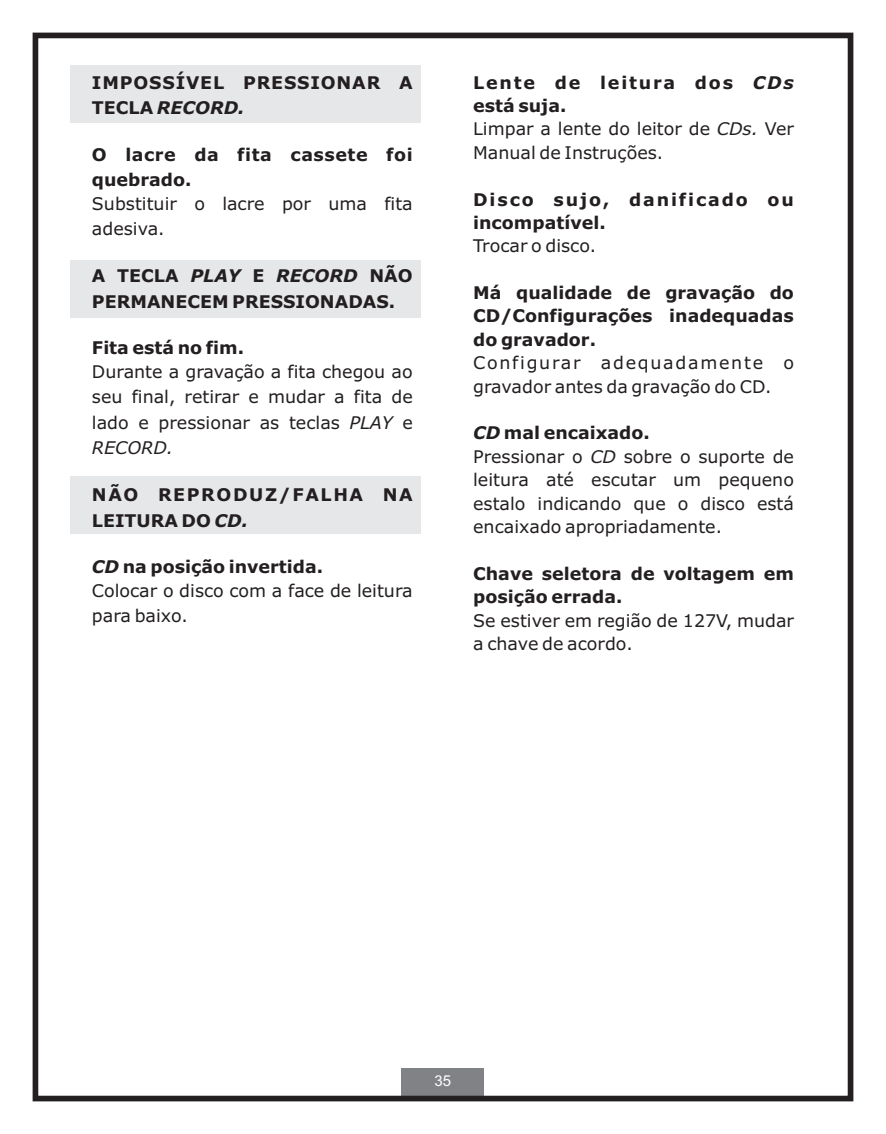
<style>
.page{position:relative;width:886px;height:1134px;background:#fff}
.page>*{position:absolute;margin:0;border:0;box-sizing:border-box;transform-origin:0 0}
.t1{font:17.5px/23.5px "Verdana";color:#231f20}
.t2{font:700 17.5px/23.5px "Verdana";color:#231f20}
.t3{font:17.5px/23.5px "Verdana";letter-spacing:.04em;color:#231f20}
.t4{font:700 17.5px/23.5px "Verdana";letter-spacing:.105em;color:#231f20}
.t5{font:700 17.5px/25.5px "Verdana";letter-spacing:.045em;color:#231f20}
.t6{font:700 17.5px/25.5px "Verdana";letter-spacing:.03em;color:#231f20}
.t7{font:700 17.5px/25.5px "Verdana";letter-spacing:.09em;color:#231f20}
.t8{font:15px "Arial";color:#fff}
.s1{font-style:italic}
.s2{font-weight:700;font-style:italic}
.s3{font-weight:700}
</style>
<div class="page">
<div style="left:71px;top:476px;width:350px;height:58px;background:#e6e7e9"></div>
<div style="left:71px;top:260px;width:350px;height:58px;background:#e6e7e9"></div>
<div style="left:71px;top:65px;width:350px;height:58px;background:#e6e7e9"></div>
<div style="left:402px;top:1068px;width:82px;height:30px;background:#808285"></div>
<div style="left:33px;top:33px;width:820px;height:1068px;border:6px solid #231f20"></div>
<p class="t5" style="left:92px;top:71px;width:322px">IMPOSSÍVEL PRESSIONAR A<br>TECLA <span class="s1">RECORD.</span></p>
<p class="t6" style="left:92px;top:143px;width:322px">O lacre da fita cassete foi quebrado.</p>
<p class="t1" style="left:92px;top:192px;width:322px;line-height:25.5px">Substituir o lacre por uma fita adesiva.</p>
<p class="t2" style="left:92px;top:264px;width:322px;line-height:25.5px">A TECLA <span class="s1">PLAY</span> E <span class="s1">RECORD</span> NÃO<br>PERMANECEM PRESSIONADAS.</p>
<p class="t2" style="left:92px;top:338px;width:154px">Fita está no fim.</p>
<p class="t1" style="left:92px;top:360px;width:322px;line-height:25.5px;text-align:justify">Durante a gravação a fita chegou ao seu final, retirar e mudar a fita de lado e pressionar as teclas <span class="s1">PLAY</span> e <span class="s1">RECORD.</span></p>
<p class="t7" style="left:92px;top:483px;width:322px">NÃO REPRODUZ/FALHA NA<br>LEITURA DO <span class="s1">CD.</span></p>
<p class="t1" style="left:92px;top:557px;width:322px"><span class="s2">CD</span> <span class="s3">na posição invertida.<br></span>Colocar o disco com a face de leitura</p>
<p class="t1" style="left:92px;top:606px;width:97px">para baixo.</p>
<p class="t1" style="left:473px;top:72px;width:322px"><span class="s3">Lente de leitura dos</span> <span class="s2">CDs </span><span class="s3">está suja.<br></span>Limpar a lente do leitor de <span class="s1">CDs.</span> Ver<br>Manual de Instruções.</p>
<p class="t4" style="left:473px;top:189px;width:322px">Disco sujo, danificado ou incompatível.</p>
<p class="t1" style="left:473px;top:236px;width:125px">Trocar o disco.</p>
<p class="t2" style="left:473px;top:282px;width:322px;text-align:justify">Má qualidade de gravação do CD/Configurações inadequadas do gravador.</p>
<p class="t3" style="left:473px;top:353px;width:322px">Configurar adequadamente o gravador antes da gravação do CD.</p>
<p class="t1" style="left:473px;top:423px;width:322px"><span class="s2">CD</span> <span class="s3">mal encaixado.<br></span>Pressionar o <span class="s1">CD</span> sobre o suporte de leitura até escutar um pequeno estalo indicando que o disco está encaixado apropriadamente.</p>
<p class="t2" style="left:473px;top:563px;width:322px">Chave seletora de voltagem em posição errada.</p>
<p class="t1" style="left:473px;top:610px;width:322px">Se estiver em região de 127V, mudar a chave de acordo.</p>
<p class="t8" style="left:435px;top:1075px;width:18px">35</p>
</div>
